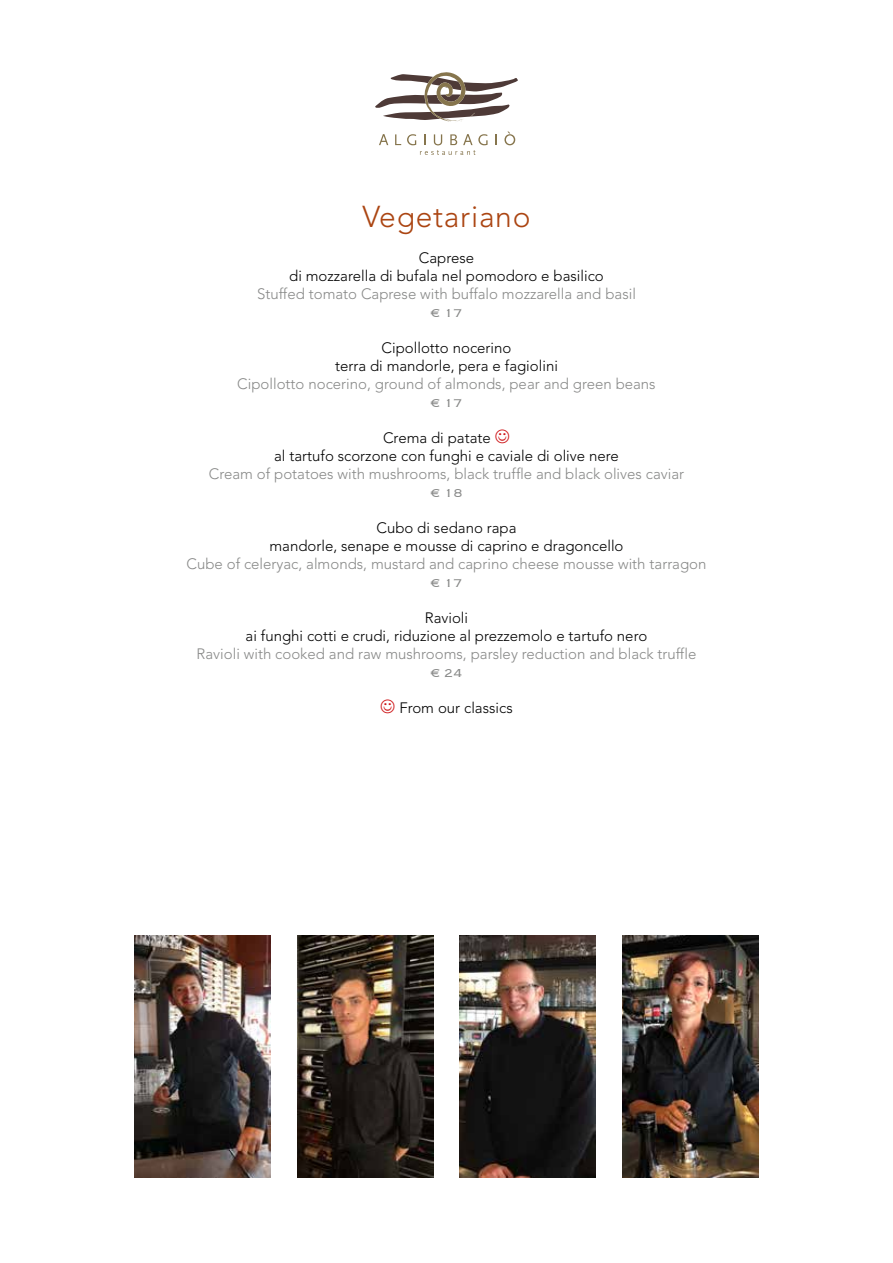
<style>
.page{position:relative;width:893px;height:1263px;background:#fff}
.page>*{position:absolute;margin:0;border:0;box-sizing:border-box;transform-origin:0 0}
.t1{font:300 30px "Avenir";letter-spacing:.025em;color:#ab4512}
.t2{font:300 15px "Avenir";color:#888988}
.t3{font:300 15px/18px "Avenir";color:#000;text-align:center}
.t4{font:300 15px "Copperplate";color:#888988}
</style>
<div class="page">
<svg style="left:379px;top:134px;width:9px;height:11px"></svg>
<svg style="left:395px;top:134px;width:6px;height:11px"></svg>
<svg style="left:504px;top:132px;width:11px;height:13px"></svg>
<svg style="left:407px;top:134px;width:81px;height:21px"></svg>
<svg style="left:375px;top:72px;width:143px;height:50px"></svg>
<img style="left:135px;top:936px;width:136px;height:242px">
<img style="left:297px;top:936px;width:136px;height:242px">
<img style="left:460px;top:936px;width:136px;height:242px">
<img style="left:622px;top:936px;width:136px;height:242px">
<h1 class="t1" style="left:362px;top:199px;width:170px">Vegetariano</h1>
<p class="t3" style="left:289px;top:249px;width:316px">Caprese<br>di mozzarella di bufala nel pomodoro e basilico</p>
<p class="t2" style="left:257px;top:285px;width:380px">Stuffed tomato Caprese with buffalo mozzarella and basil</p>
<p class="t4" style="left:430px;top:303px;width:34px">€ 17</p>
<p class="t3" style="left:335px;top:339px;width:224px">Cipollotto nocerino<br>terra di mandorle, pera e fagiolini</p>
<p class="t2" style="left:237px;top:375px;width:420px">Cipollotto nocerino, ground of almonds, pear and green beans</p>
<p class="t4" style="left:430px;top:393px;width:34px">€ 17</p>
<p class="t3" style="left:274px;top:429px;width:346px;text-align:left;text-indent:109px">Crema di patate<br>al tartufo scorzone con funghi e caviale di olive nere</p>
<p class="t2" style="left:209px;top:465px;width:477px">Cream of potatoes with mushrooms, black truffle and black olives caviar</p>
<p class="t4" style="left:430px;top:483px;width:34px">€ 18</p>
<p class="t3" style="left:269px;top:519px;width:356px">Cubo di sedano rapa<br>mandorle, senape e mousse di caprino e dragoncello</p>
<p class="t2" style="left:186px;top:555px;width:522px">Cube of celeryac, almonds, mustard and caprino cheese mousse with tarragon</p>
<p class="t4" style="left:430px;top:573px;width:34px">€ 17</p>
<p class="t3" style="left:246px;top:609px;width:403px">Ravioli<br>ai funghi cotti e crudi, riduzione al prezzemolo e tartufo nero</p>
<p class="t2" style="left:197px;top:645px;width:501px">Ravioli with cooked and raw mushrooms, parsley reduction and black truffle</p>
<p class="t4" style="left:430px;top:663px;width:34px">€ 24</p>
<p class="t3" style="left:399px;top:699px;width:115px">From our classics</p>
</div>
